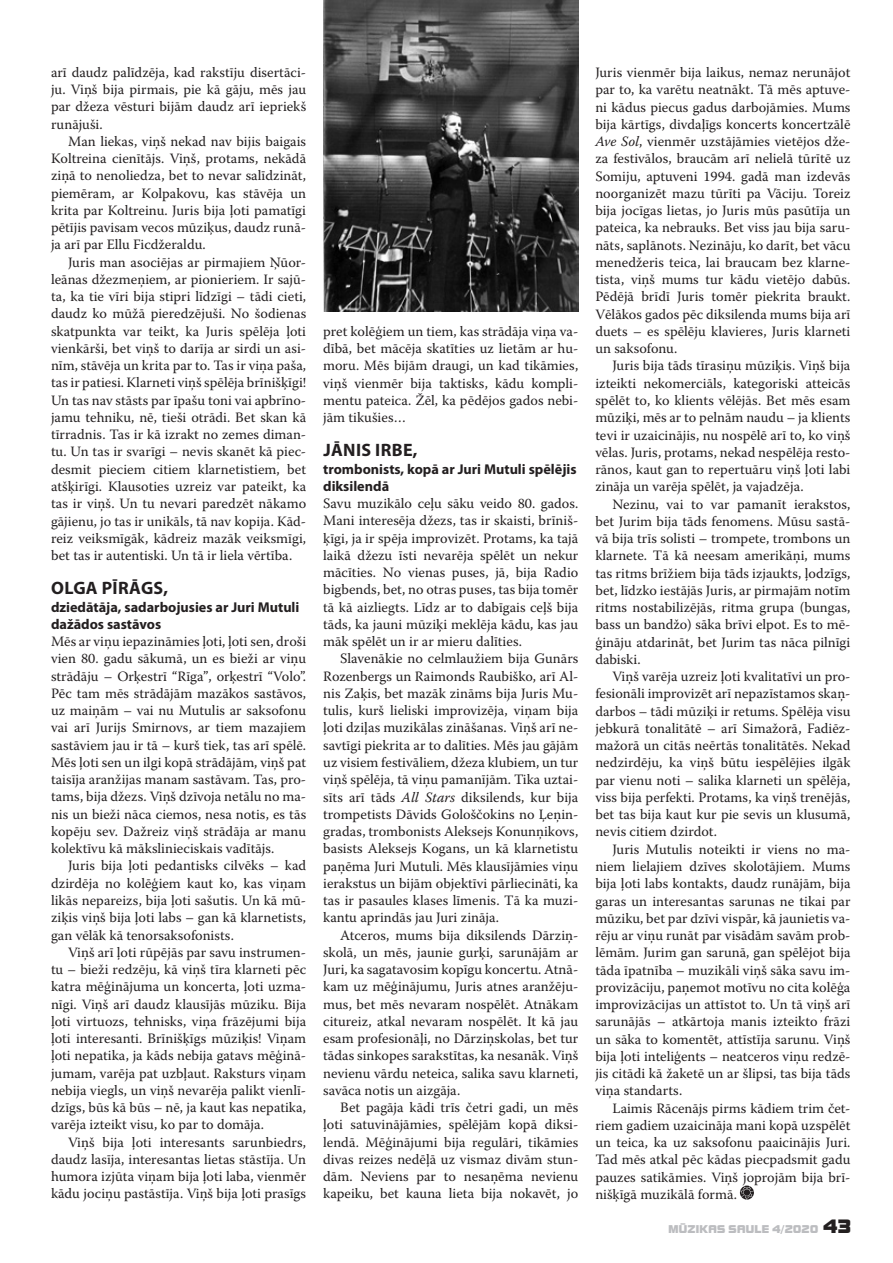
<style>
.page{position:relative;width:893px;height:1263px;background:#fff}
.page>*{position:absolute;margin:0;border:0;box-sizing:border-box;transform-origin:0 0}
.t1{font:700 18px "Myriad Pro";letter-spacing:.02em;color:#231f20}
.t2{font:14.25px/17.2px "Warnock Pro";color:#231f20;text-align:justify}
.t3{font:700 14.25px/17.2px "Myriad Pro";color:#231f20}
.t4{font:10.5px "Bolt Bold LAT";letter-spacing:.02em;color:#bcbdc0}
.s1{font-style:italic}
.s2{font-size:18px;color:#231f20}
</style>
<div class="page">
<img style="left:323px;top:0;width:255px;height:311px">
<svg style="left:740px;top:1185px;width:14px;height:14px"></svg>
<p class="t2" style="left:51px;top:63px;width:257px">arī daudz palīdzēja, kad rakstīju disertāci&shy;ju. Viņš bija pirmais, pie kā gāju, mēs jau par džeza vēsturi bijām daudz arī iepriekš runājuši.</p>
<p class="t2" style="left:51px;top:132px;width:257px;text-indent:17px">Man liekas, viņš nekad nav bijis baigais Koltreina cienītājs. Viņš, protams, nekādā ziņā to nenoliedza, bet to nevar salīdzināt, piemēram, ar Kolpakovu, kas stāvēja un krita par Koltreinu. Juris bija ļoti pamatīgi pētījis pavisam vecos mūziķus, daudz runā&shy;ja arī par Ellu Ficdžeraldu.</p>
<p class="t2" style="left:51px;top:253px;width:257px;text-indent:17px">Juris man asociējas ar pirmajiem Ņūor&shy;leānas džezmeņiem, ar pionieriem. Ir sajū&shy;ta, ka tie vīri bija stipri līdzīgi – tādi cieti, daudz ko mūžā pieredzējuši. No šodienas skatpunkta var teikt, ka Juris spēlēja ļoti vienkārši, bet viņš to darīja ar sirdi un asi&shy;nīm, stāvēja un krita par to. Tas ir viņa paša, tas ir patiesi. Klarneti viņš spēlēja brīnišķīgi!<br>Un tas nav stāsts par īpašu toni vai apbrīno&shy;jamu tehniku, nē, tieši otrādi. Bet skan kā tīrradnis. Tas ir kā izrakt no zemes diman&shy;tu. Un tas ir svarīgi – nevis skanēt kā piec&shy;desmit pieciem citiem klarnetistiem, bet atšķirīgi. Klausoties uzreiz var pateikt, ka tas ir viņš. Un tu nevari paredzēt nākamo gājienu, jo tas ir unikāls, tā nav kopija. Kād&shy;reiz veiksmīgāk, kādreiz mazāk veiksmīgi, bet tas ir autentiski. Un tā ir liela vērtība.</p>
<p class="t1" style="left:51px;top:578px;width:119px">OLGA PĪRĀGS,</p>
<p class="t3" style="left:51px;top:598px;width:250px">dziedātāja, sadarbojusies ar Juri Mutuli dažādos sastāvos</p>
<p class="t2" style="left:51px;top:633px;width:257px">Mēs ar viņu iepazināmies ļoti, ļoti sen, droši vien 80. gadu sākumā, un es bieži ar viņu strādāju – Orķestrī “Rīga”, orķestrī “Volo”.<br>Pēc tam mēs strādājām mazākos sastāvos, uz maiņām – vai nu Mutulis ar saksofonu vai arī Jurijs Smirnovs, ar tiem mazajiem sastāviem jau ir tā – kurš tiek, tas arī spēlē.<br>Mēs ļoti sen un ilgi kopā strādājām, viņš pat taisīja aranžijas manam sastāvam. Tas, pro&shy;tams, bija džezs. Viņš dzīvoja netālu no ma&shy;nis un bieži nāca ciemos, nesa notis, es tās kopēju sev. Dažreiz viņš strādāja ar manu kolektīvu kā mākslinieciskais vadītājs.</p>
<p class="t2" style="left:51px;top:857px;width:257px;text-indent:17px">Juris bija ļoti pedantisks cilvēks – kad dzirdēja no kolēģiem kaut ko, kas viņam likās nepareizs, bija ļoti sašutis. Un kā mū&shy;ziķis viņš bija ļoti labs – gan kā klarnetists, gan vēlāk kā tenorsaksofonists.</p>
<p class="t2" style="left:51px;top:943px;width:257px;text-indent:17px">Viņš arī ļoti rūpējās par savu instrumen&shy;tu – bieži redzēju, kā viņš tīra klarneti pēc katra mēģinājuma un koncerta, ļoti uzma&shy;nīgi. Viņš arī daudz klausījās mūziku. Bija ļoti virtuozs, tehnisks, viņa frāzējumi bija ļoti interesanti. Brīnišķīgs mūziķis! Viņam ļoti nepatika, ja kāds nebija gatavs mēģinā&shy;jumam, varēja pat uzbļaut. Raksturs viņam nebija viegls, un viņš nevarēja palikt vienlī&shy;dzīgs, būs kā būs – nē, ja kaut kas nepatika, varēja izteikt visu, ko par to domāja.</p>
<p class="t2" style="left:51px;top:1133px;width:257px;text-indent:17px">Viņš bija ļoti interesants sarunbiedrs, daudz lasīja, interesantas lietas stāstīja. Un humora izjūta viņam bija ļoti laba, vienmēr kādu jociņu pastāstīja. Viņš bija ļoti prasīgs</p>
<p class="t2" style="left:323px;top:322px;width:257px">pret kolēģiem un tiem, kas strādāja viņa va&shy;dībā, bet mācēja skatīties uz lietām ar hu&shy;moru. Mēs bijām draugi, un kad tikāmies, viņš vienmēr bija taktisks, kādu kompli&shy;mentu pateica. Žēl, ka pēdējos gados nebi&shy;jām tikušies…</p>
<p class="t1" style="left:323px;top:440px;width:95px">JĀNIS IRBE,</p>
<p class="t3" style="left:323px;top:460px;width:255px">trombonists, kopā ar Juri Mutuli spēlējis diksilendā</p>
<p class="t2" style="left:323px;top:495px;width:257px">Savu muzikālo ceļu sāku veido 80. gados.<br>Mani interesēja džezs, tas ir skaisti, brīniš&shy;ķīgi, ja ir spēja improvizēt. Protams, ka tajā laikā džezu īsti nevarēja spēlēt un nekur mācīties. No vienas puses, jā, bija Radio bigbends, bet, no otras puses, tas bija tomēr tā kā aizliegts. Līdz ar to dabīgais ceļš bija tāds, ka jauni mūziķi meklēja kādu, kas jau māk spēlēt un ir ar mieru dalīties.</p>
<p class="t2" style="left:323px;top:650px;width:257px;text-indent:17px">Slavenākie no celmlaužiem bija Gunārs Rozenbergs un Raimonds Raubiško, arī Al&shy;nis Zaķis, bet mazāk zināms bija Juris Mu&shy;tulis, kurš lieliski improvizēja, viņam bija ļoti dziļas muzikālas zināšanas. Viņš arī ne&shy;savtīgi piekrita ar to dalīties. Mēs jau gājām uz visiem festivāliem, džeza klubiem, un tur viņš spēlēja, tā viņu pamanījām. Tika uztai&shy;sīts arī tāds <span class="s1">All Stars</span> diksilends, kur bija trompetists Dāvids Gološčokins no Ļeņin&shy;gradas, trombonists Aleksejs Konunņikovs, basists Aleksejs Kogans, un kā klarnetistu paņēma Juri Mutuli. Mēs klausījāmies viņu ierakstus un bijām objektīvi pārliecināti, ka tas ir pasaules klases līmenis. Tā ka muzi&shy;kantu aprindās jau Juri zināja.</p>
<p class="t2" style="left:323px;top:926px;width:257px;text-indent:17px">Atceros, mums bija diksilends Dārziņ&shy;skolā, un mēs, jaunie gurķi, sarunājām ar Juri, ka sagatavosim kopīgu koncertu. Atnā&shy;kam uz mēģinājumu, Juris atnes aranžēju&shy;mus, bet mēs nevaram nospēlēt. Atnākam citureiz, atkal nevaram nospēlēt. It kā jau esam profesionāļi, no Dārziņskolas, bet tur tādas sinkopes sarakstītas, ka nesanāk. Viņš nevienu vārdu neteica, salika savu klarneti, savāca notis un aizgāja.</p>
<p class="t2" style="left:323px;top:1098px;width:257px;text-indent:17px">Bet pagāja kādi trīs četri gadi, un mēs ļoti satuvinājāmies, spēlējām kopā diksi&shy;lendā. Mēģinājumi bija regulāri, tikāmies divas reizes nedēļā uz vismaz divām stun&shy;dām. Neviens par to nesaņēma nevienu kapeiku, bet kauna lieta bija nokavēt, jo</p>
<p class="t2" style="left:595px;top:64px;width:257px">Juris vienmēr bija laikus, nemaz nerunājot par to, ka varētu neatnākt. Tā mēs aptuve&shy;ni kādus piecus gadus darbojāmies. Mums bija kārtīgs, divdaļīgs koncerts koncertzālē <span class="s1">Ave Sol</span>, vienmēr uzstājāmies vietējos dže&shy;za festivālos, braucām arī nelielā tūrītē uz Somiju, aptuveni 1994. gadā man izdevās noorganizēt mazu tūrīti pa Vāciju. Toreiz bija jocīgas lietas, jo Juris mūs pasūtīja un pateica, ka nebrauks. Bet viss jau bija saru&shy;nāts, saplānots. Nezināju, ko darīt, bet vācu menedžeris teica, lai braucam bez klarne&shy;tista, viņš mums tur kādu vietējo dabūs.<br>Pēdējā brīdī Juris tomēr piekrita braukt.<br>Vēlākos gados pēc diksilenda mums bija arī duets – es spēlēju klavieres, Juris klarneti un saksofonu.</p>
<p class="t2" style="left:595px;top:357px;width:257px;text-indent:17px">Juris bija tāds tīrasiņu mūziķis. Viņš bija izteikti nekomerciāls, kategoriski atteicās spēlēt to, ko klients vēlējās. Bet mēs esam mūziķi, mēs ar to pelnām naudu – ja klients tevi ir uzaicinājis, nu nospēlē arī to, ko viņš vēlas. Juris, protams, nekad nespēlēja resto&shy;rānos, kaut gan to repertuāru viņš ļoti labi zināja un varēja spēlēt, ja vajadzēja.</p>
<p class="t2" style="left:595px;top:495px;width:257px;text-indent:17px">Nezinu, vai to var pamanīt ierakstos, bet Jurim bija tāds fenomens. Mūsu sastā&shy;vā bija trīs solisti – trompete, trombons un klarnete. Tā kā neesam amerikāņi, mums tas ritms brīžiem bija tāds izjaukts, ļodzīgs, bet, līdzko iestājās Juris, ar pirmajām notīm ritms nostabilizējās, ritma grupa (bungas, bass un bandžo) sāka brīvi elpot. Es to mē&shy;ģināju atdarināt, bet Jurim tas nāca pilnīgi dabiski.</p>
<p class="t2" style="left:595px;top:668px;width:257px;text-indent:17px">Viņš varēja uzreiz ļoti kvalitatīvi un pro&shy;fesionāli improvizēt arī nepazīstamos skaņ&shy;darbos – tādi mūziķi ir retums. Spēlēja visu jebkurā tonalitātē – arī Simažorā, Fadiēz&shy;mažorā un citās neērtās tonalitātēs. Nekad nedzirdēju, ka viņš būtu iespēlējies ilgāk par vienu noti – salika klarneti un spēlēja, viss bija perfekti. Protams, ka viņš trenējās, bet tas bija kaut kur pie sevis un klusumā, nevis citiem dzirdot.</p>
<p class="t2" style="left:595px;top:840px;width:257px;text-indent:17px">Juris Mutulis noteikti ir viens no ma&shy;niem lielajiem dzīves skolotājiem. Mums bija ļoti labs kontakts, daudz runājām, bija garas un interesantas sarunas ne tikai par mūziku, bet par dzīvi vispār, kā jaunietis va&shy;rēju ar viņu runāt par visādām savām prob&shy;lēmām. Jurim gan sarunā, gan spēlējot bija tāda īpatnība – muzikāli viņš sāka savu im&shy;provizāciju, paņemot motīvu no cita kolēģa improvizācijas un attīstot to. Un tā viņš arī sarunājās – atkārtoja manis izteikto frāzi un sāka to komentēt, attīstīja sarunu. Viņš bija ļoti inteliģents – neatceros viņu redzē&shy;jis citādi kā žaketē un ar šlipsi, tas bija tāds viņa standarts.</p>
<p class="t2" style="left:595px;top:1099px;width:257px;text-indent:17px">Laimis Rācenājs pirms kādiem trim čet&shy;riem gadiem uzaicināja mani kopā uzspēlēt un teica, ka uz saksofonu paaicinājis Juri.<br>Tad mēs atkal pēc kādas piecpadsmit gadu pauzes satikāmies. Viņš joprojām bija brī&shy;nišķīgā muzikālā formā.</p>
<p class="t4" style="left:669px;top:1224px;width:184px">MŪZIKAS SAULE 4/2020 <span class="s2">43</span></p>
</div>
